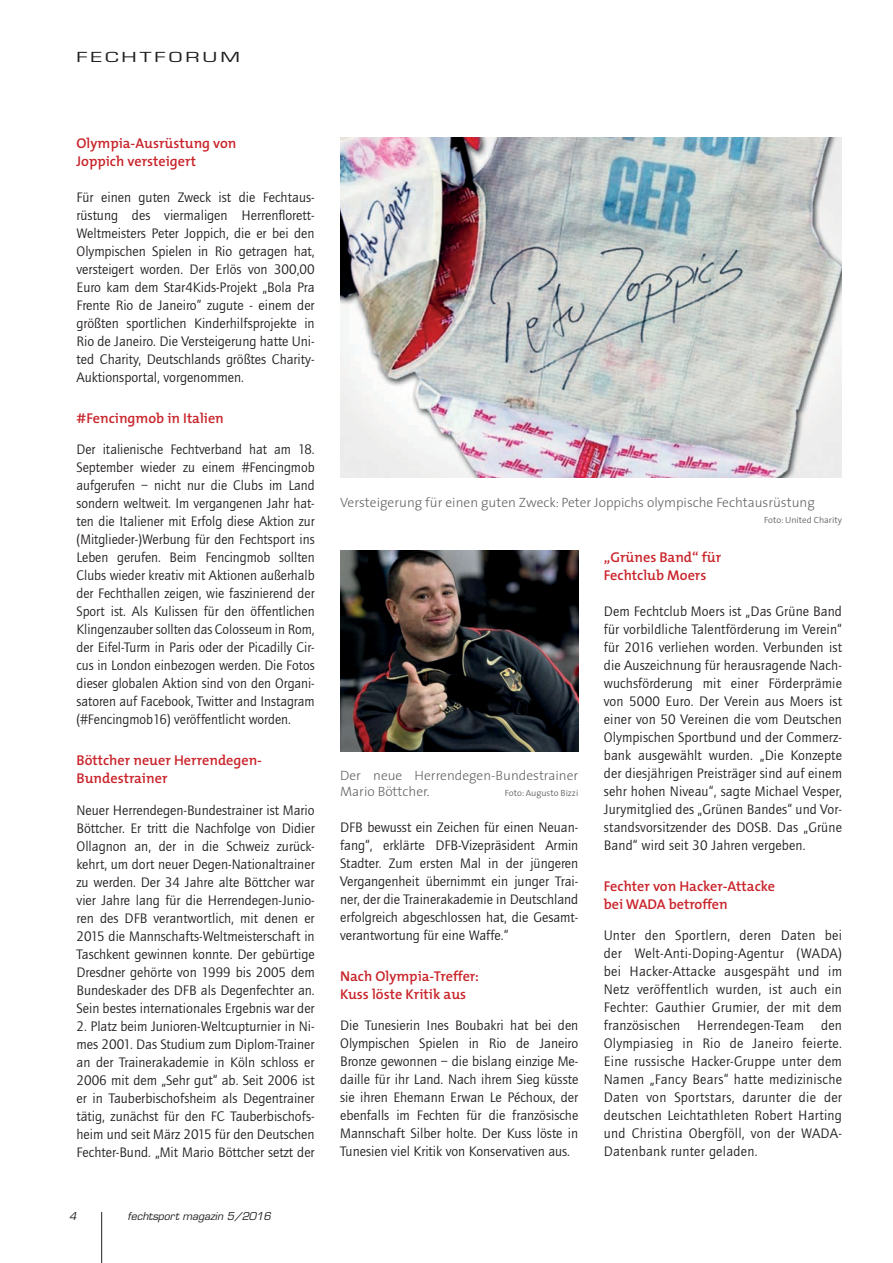
<style>
.page{position:relative;width:893px;height:1263px;background:#fff}
.page>*{position:absolute;margin:0;border:0;box-sizing:border-box;transform-origin:0 0}
.t1{font:14.25px/18px "Quay Sans EF";color:#231f20;text-align:justify}
.t2{font:600 14.25px/18px "The Mix";color:#c9252b}
.t3{font:300 13.5px/16.5px "The Sans";color:#636466}
.t4{font:13.5px "Eurostile LT";letter-spacing:.15em;color:#231f20;scale:1.5 1}
.t5{font:italic 10.5px "Eurostile LT";color:#231f20}
.t6{font:300 9px "The Sans";color:#636466}
</style>
<div class="page">
<hr style="left:101px;top:1212px;width:1px;height:51px;background:#231f20">
<img style="left:340px;top:551px;width:238px;height:201px">
<img style="left:340px;top:137px;width:502px;height:340px">
<p class="t4" style="left:77px;top:49px;width:111px">FECHTFORUM</p>
<p class="t2" style="left:77px;top:134px;width:161px">Olympia-Ausrüstung von<br>Joppich versteigert</p>
<p class="t1" style="left:77px;top:189px;width:240px">Für einen guten Zweck ist die Fechtaus&shy;rüstung des viermaligen Herrenflorett-Weltmeisters Peter Joppich, die er bei den Olympischen Spielen in Rio getragen hat, versteigert worden. Der Erlös von 300,00<br>Euro kam dem Star4Kids-Projekt „Bola Pra Frente Rio de Janeiro” zugute - einem der größten sportlichen Kinderhilfsprojekte in Rio de Janeiro. Die Versteigerung hatte Uni&shy;ted Charity, Deutschlands größtes Charity-Auktionsportal, vorgenommen.</p>
<p class="t2" style="left:77px;top:409px;width:149px">#Fencingmob in Italien</p>
<p class="t1" style="left:77px;top:441px;width:240px">Der italienische Fechtverband hat am 18.<br>September wieder zu einem #Fencingmob aufgerufen – nicht nur die Clubs im Land sondern weltweit. Im vergangenen Jahr hat&shy;ten die Italiener mit Erfolg diese Aktion zur (Mitglieder-)Werbung für den Fechtsport ins Leben gerufen. Beim Fencingmob sollten Clubs wieder kreativ mit Aktionen außerhalb der Fechthallen zeigen, wie faszinierend der Sport ist. Als Kulissen für den öffentlichen Klingenzauber sollten das Colosseum in Rom, der Eifel-Turm in Paris oder der Picadilly Cir&shy;cus in London einbezogen werden. Die Fotos dieser globalen Aktion sind von den Organi&shy;satoren auf Facebook, Twitter and Instagram (#Fencingmob16) veröffentlicht worden.</p>
<p class="t2" style="left:77px;top:751px;width:187px">Böttcher neuer Herrendegen-<br>Bundestrainer</p>
<p class="t1" style="left:77px;top:801px;width:240px">Neuer Herrendegen-Bundestrainer ist Mario Böttcher. Er tritt die Nachfolge von Didier Ollagnon an, der in die Schweiz zurück&shy;kehrt, um dort neuer Degen-Nationaltrainer zu werden. Der 34 Jahre alte Böttcher war vier Jahre lang für die Herrendegen-Junio&shy;ren des DFB verantwortlich, mit denen er 2015 die Mannschafts-Weltmeisterschaft in Taschkent gewinnen konnte. Der gebürtige Dresdner gehörte von 1999 bis 2005 dem Bundeskader des DFB als Degenfechter an.<br>Sein bestes internationales Ergebnis war der</p>
<p class="t1" style="left:77px;top:1017px;width:240px">2. Platz beim Junioren-Weltcupturnier in Ni&shy;mes 2001. Das Studium zum Diplom-Trainer an der Trainerakademie in Köln schloss er 2006 mit dem „Sehr gut“ ab. Seit 2006 ist er in Tauberbischofsheim als Degentrainer tätig, zunächst für den FC Tauberbischofs&shy;heim und seit März 2015 für den Deutschen Fechter-Bund. „Mit Mario Böttcher setzt der</p>
<p class="t5" style="left:69px;top:1210px;width:9px">4</p>
<p class="t5" style="left:128px;top:1210px;width:145px">fechtsport magazin 5/2016</p>
<p class="t3" style="left:340px;top:494px;width:476px">Versteigerung für einen guten Zweck: Peter Joppichs olympische Fechtausrüstung</p>
<p class="t6" style="left:764px;top:513px;width:79px">Foto: United Charity</p>
<p class="t3" style="left:340px;top:766px;width:240px">Der neue Herrendegen-Bundestrainer<br>Mario Böttcher.</p>
<p class="t6" style="left:505px;top:786px;width:75px">Foto: Augusto Bizzi</p>
<p class="t1" style="left:340px;top:819px;width:240px">DFB bewusst ein Zeichen für einen Neuan&shy;fang“, erklärte DFB-Vizepräsident Armin Stadter. Zum ersten Mal in der jüngeren Vergangenheit übernimmt ein junger Trai&shy;ner, der die Trainerakademie in Deutschland erfolgreich abgeschlossen hat, die Gesamt&shy;verantwortung für eine Waffe.“</p>
<p class="t2" style="left:340px;top:967px;width:140px">Nach Olympia-Treffer:<br>Kuss löste Kritik aus</p>
<p class="t1" style="left:340px;top:1017px;width:240px">Die Tunesierin Ines Boubakri hat bei den Olympischen Spielen in Rio de Janeiro Bronze gewonnen – die bislang einzige Me&shy;daille für ihr Land. Nach ihrem Sieg küsste sie ihren Ehemann Erwan Le Péchoux, der ebenfalls im Fechten für die französische Mannschaft Silber holte. Der Kuss löste in Tunesien viel Kritik von Konservativen aus.</p>
<p class="t2" style="left:604px;top:548px;width:119px">„Grünes Band“ für<br>Fechtclub Moers</p>
<p class="t1" style="left:604px;top:603px;width:240px">Dem Fechtclub Moers ist „Das Grüne Band für vorbildliche Talentförderung im Verein“ für 2016 verliehen worden. Verbunden ist die Auszeichnung für herausragende Nach&shy;wuchsförderung mit einer Förderprämie von 5000 Euro. Der Verein aus Moers ist einer von 50 Vereinen die vom Deutschen Olympischen Sportbund und der Commerz&shy;bank ausgewählt wurden. „Die Konzepte der diesjährigen Preisträger sind auf einem sehr hohen Niveau“, sagte Michael Vesper, Jurymitglied des „Grünen Bandes“ und Vor&shy;standsvorsitzender des DOSB. Das „Grüne Band“ wird seit 30 Jahren vergeben.</p>
<p class="t2" style="left:604px;top:877px;width:173px">Fechter von Hacker-Attacke bei WADA betroffen</p>
<p class="t1" style="left:604px;top:927px;width:240px">Unter den Sportlern, deren Daten bei der Welt-Anti-Doping-Agentur (WADA) bei Hacker-Attacke ausgespäht und im Netz veröffentlich wurden, ist auch ein Fechter: Gauthier Grumier, der mit dem französischen Herrendegen-Team den Olympiasieg in Rio de Janeiro feierte.<br>Eine russische Hacker-Gruppe unter dem Namen „Fancy Bears“ hatte medizinische Daten von Sportstars, darunter die der deutschen Leichtathleten Robert Harting und Christina Obergföll, von der WADA-Datenbank runter geladen.</p>
</div>
